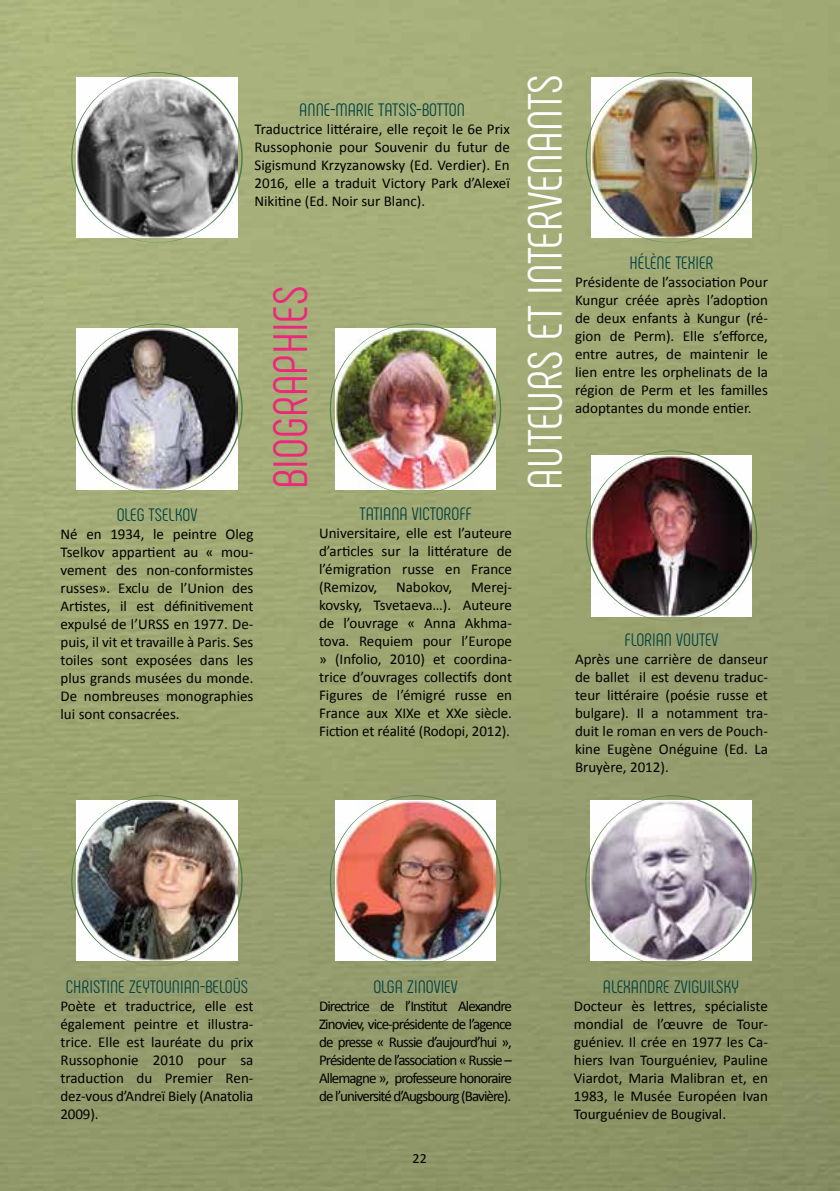
<style>
.page{position:relative;width:840px;height:1191px;background:#fff}
.page>*{position:absolute;margin:0;border:0;box-sizing:border-box;transform-origin:0 0}
.t1{font:48px "Phenomena";color:#fff}
.t2{font:48px "Phenomena";color:#ed277a}
.t3{font:18px "Phenomena";color:#004141}
.t4{font:15px/18px "Calibri";color:#000;text-align:justify}
.t5{font:14px "Calibri";color:#000}
</style>
<div class="page">
<img style="left:0;top:0;width:839px;height:1191px">
<svg style="left:71px;top:72px;width:171px;height:171px"></svg>
<img style="left:585px;top:72px;width:171px;height:171px">
<svg style="left:71px;top:323px;width:171px;height:171px"></svg>
<img style="left:71px;top:795px;width:171px;height:170px">
<svg style="left:584px;top:795px;width:172px;height:170px"></svg>
<img style="left:329px;top:323px;width:172px;height:171px">
<img style="left:329px;top:795px;width:172px;height:170px">
<img style="left:585px;top:450px;width:171px;height:171px">
<p class="t3" style="left:299px;top:99px;width:167px">ANNE-MARIE TATSIS-BOTTON</p>
<p class="t4" style="left:254px;top:120px;width:257px">Traductrice littéraire, elle reçoit le 6e Prix Russophonie pour Souvenir du futur de Sigismund Krzyzanowsky (Ed. Verdier). En 2016, elle a traduit Victory Park d’Alexeï Nikitine (Ed. Noir sur Blanc).</p>
<p class="t3" style="left:117px;top:504px;width:82px">OLEG TSELKOV</p>
<p class="t4" style="left:60px;top:525px;width:194px">Né en 1934, le peintre Oleg Tselkov appartient au « mou&shy;vement des non-conformistes russes». Exclu de l’Union des Artistes, il est définitivement expulsé de l’URSS en 1977. De&shy;puis, il vit et travaille à Paris. Ses toiles sont exposées dans les plus grands musées du monde.<br>De nombreuses monographies lui sont consacrées.</p>
<h1 class="t2" style="left:262px;top:489px;width:205px;rotate:-90deg">BIOGRAPHIES</h1>
<p class="t3" style="left:359px;top:503px;width:114px">TATIANA VICTOROFF</p>
<p class="t4" style="left:319px;top:524px;width:194px">Universitaire, elle est l’auteure d’articles sur la littérature de l’émigration russe en France (Remizov, Nabokov, Merej&shy;kovsky, Tsvetaeva…). Auteure de l’ouvrage « Anna Akhma&shy;tova. Requiem pour l’Europe » (Infolio, 2010) et coordina&shy;trice d’ouvrages collectifs dont Figures de l’émigré russe en France aux XIXe et XXe siècle.<br>Fiction et réalité (Rodopi, 2012).</p>
<h1 class="t1" style="left:517px;top:490px;width:417px;rotate:-90deg">AUTEURS ET INTERVENANTS</h1>
<p class="t3" style="left:629px;top:252px;width:85px">HÉLÈNE TEXIER</p>
<p class="t4" style="left:574px;top:273px;width:194px">Présidente de l’association Pour Kungur créée après l’adoption de deux enfants à Kungur (ré&shy;gion de Perm). Elle s’efforce, entre autres, de maintenir le lien entre les orphelinats de la région de Perm et les familles adoptantes du monde entier.</p>
<p class="t3" style="left:624px;top:629px;width:95px">FLORIAN VOUTEV</p>
<p class="t4" style="left:574px;top:650px;width:194px">Après une carrière de danseur de ballet il est devenu traduc&shy;teur littéraire (poésie russe et bulgare). Il a notamment tra&shy;duit le roman en vers de Pouch&shy;kine Eugène Onéguine (Ed. La Bruyère, 2012).</p>
<p class="t3" style="left:66px;top:976px;width:182px">CHRISTINE ZEYTOUNIAN-BELOÜS</p>
<p class="t4" style="left:60px;top:996px;width:194px">Poète et traductrice, elle est également peintre et illustra&shy;trice. Elle est lauréate du prix Russophonie 2010 pour sa traduction du Premier Ren&shy;dez-vous d’Andreï Biely (Anatolia 2009).</p>
<p class="t3" style="left:373px;top:976px;width:86px">OLGA ZINOVIEV</p>
<p class="t4" style="left:319px;top:996px;width:194px">Directrice de l’Institut Alexandre Zinoviev, vice-présidente de l’agence de presse « Russie d’aujourd’hui », Présidente de l’association « Russie – Allemagne », professeure honoraire de l’université d’Augsbourg (Bavière).</p>
<p class="t5" style="left:412px;top:1149px;width:16px">22</p>
<p class="t3" style="left:602px;top:976px;width:137px">ALEXANDRE ZVIGUILSKY</p>
<p class="t4" style="left:573px;top:996px;width:195px">Docteur ès lettres, spécialiste mondial de l’œuvre de Tour&shy;guéniev. Il crée en 1977 les Ca&shy;hiers Ivan Tourguéniev, Pauline Viardot, Maria Malibran et, en 1983, le Musée Européen Ivan Tourguéniev de Bougival.</p>
</div>
